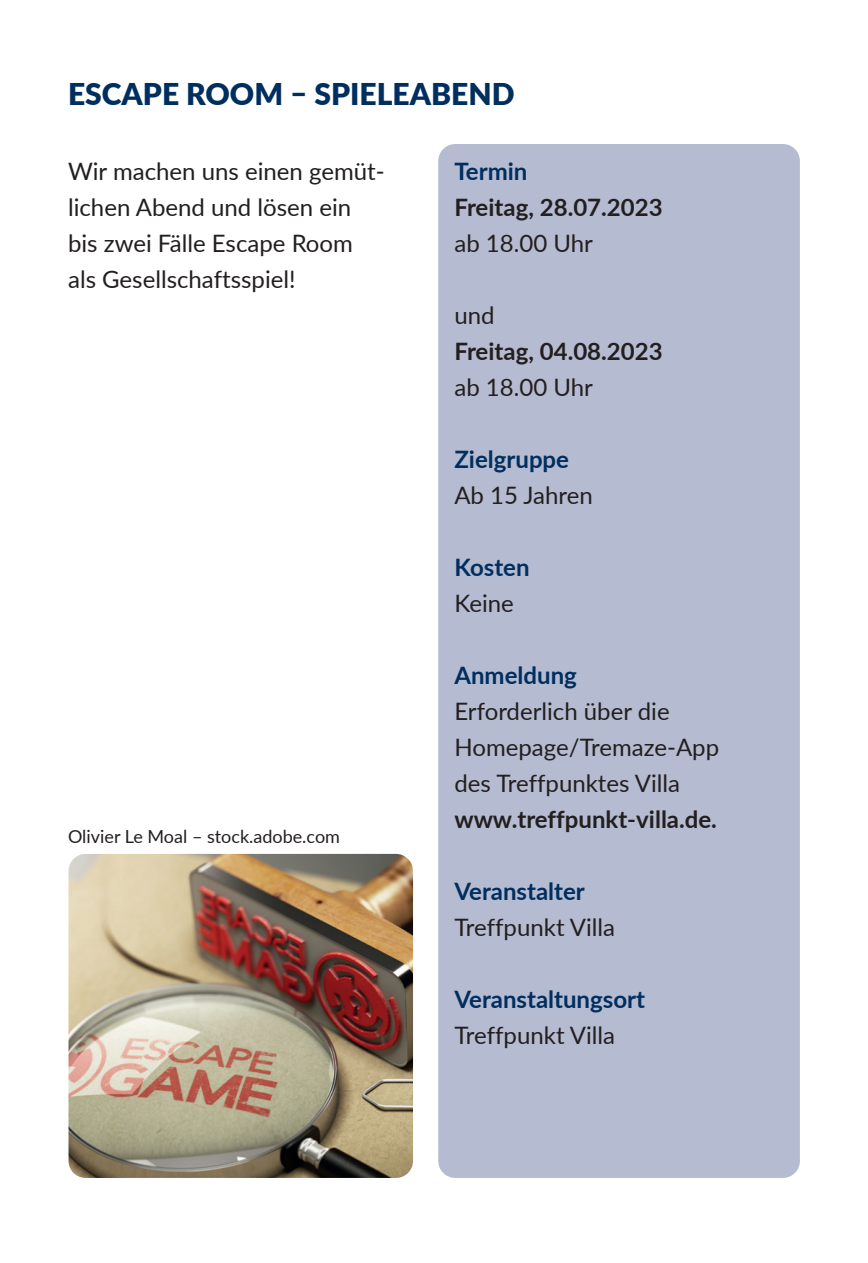
<style>
.page{position:relative;width:868px;height:1263px;background:#fff}
.page>*{position:absolute;margin:0;border:0;box-sizing:border-box;transform-origin:0 0}
.t1{font:900 30px "Lato";color:#002e5e}
.t2{font:24px/36px "Lato";color:#231f20}
.t3{font:700 24px "Lato";color:#002e5e}
.t4{font:700 24px "Lato";color:#231f20}
.t5{font:18px "Lato";color:#231f20}
</style>
<div class="page">
<div style="left:438px;top:144px;width:361px;height:1034px;background:#b5bcd1;border-radius:17px"></div>
<img style="left:68px;top:854px;width:345px;height:324px">
<p class="t1" style="left:68px;top:71px;width:448px">ESCAPE ROOM – SPIELEABEND</p>
<p class="t2" style="left:68px;top:152px;width:318px">Wir machen uns einen gemüt&shy;lichen Abend und lösen ein bis zwei Fälle Escape Room als Gesellschaftsspiel!</p>
<p class="t3" style="left:454px;top:154px;width:74px">Termin</p>
<p class="t4" style="left:454px;top:190px;width:210px">Freitag, 28.07.2023</p>
<p class="t2" style="left:454px;top:224px;width:140px">ab 18.00 Uhr</p>
<p class="t2" style="left:454px;top:296px;width:42px">und</p>
<p class="t4" style="left:454px;top:334px;width:210px">Freitag, 04.08.2023</p>
<p class="t2" style="left:454px;top:368px;width:140px">ab 18.00 Uhr</p>
<p class="t3" style="left:454px;top:442px;width:116px">Zielgruppe</p>
<p class="t2" style="left:454px;top:476px;width:140px">Ab 15 Jahren</p>
<p class="t5" style="left:68px;top:823px;width:273px">Olivier Le Moal – stock.adobe.com</p>
<p class="t3" style="left:454px;top:550px;width:77px">Kosten</p>
<p class="t2" style="left:454px;top:584px;width:61px">Keine</p>
<p class="t3" style="left:454px;top:658px;width:124px">Anmeldung</p>
<p class="t2" style="left:454px;top:692px;width:266px">Erforderlich über die<br>Homepage/Tremaze-App des Treffpunktes Villa</p>
<p class="t4" style="left:454px;top:802px;width:264px">www.treffpunkt-villa.de.</p>
<p class="t3" style="left:454px;top:874px;width:132px">Veranstalter</p>
<p class="t2" style="left:454px;top:908px;width:162px">Treffpunkt Villa</p>
<p class="t3" style="left:454px;top:982px;width:192px">Veranstaltungsort</p>
<p class="t2" style="left:454px;top:1016px;width:162px">Treffpunkt Villa</p>
</div>
